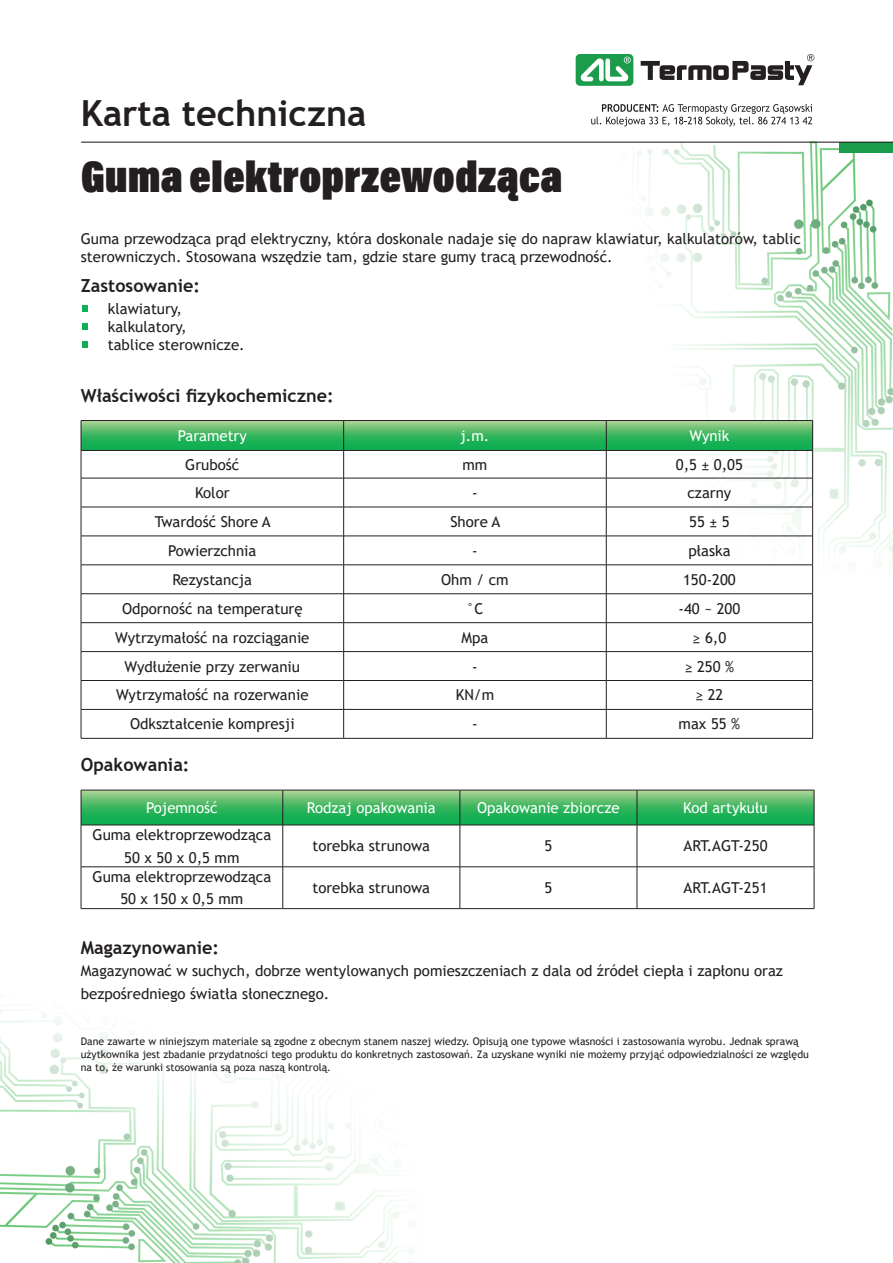
<style>
.page{position:relative;width:893px;height:1263px;background:#fff}
.page>*{position:absolute;margin:0;border:0;box-sizing:border-box;transform-origin:0 0}
.t1{font:900 45px "Acumin Pro Cond";color:#231f20}
.t2{font:700 36px "Trebuchet MS";color:#231f20}
.magazyn_właściwości{font:700 18px "Trebuchet MS";color:#231f20}
.Opakowania{font:700 18px "Trebuchet MS";color:#231f20}
.znaczniki_zielone{font:15px/18px "Trebuchet MS";color:#231f20}
.t3{font:15px "Trebuchet MS";color:#fff}
.znaczniki_zielone-2{font:10.5px/12.6px "Trebuchet MS";color:#231f20}
</style>
<div class="page">
<img style="left:592px;top:141px;width:301px;height:448px">
<img style="left:0;top:1009px;width:409px;height:254px">
<svg style="left:591px;top:104px;width:221px;height:22px"></svg>
<div style="left:840px;top:142px;width:53px;height:10px;background:#1b9c4c"></div>
<hr style="left:81px;top:142px;width:812px;height:1px;background:#231f20">
<div style="left:576px;top:54px;width:57px;height:32px;background:#1b9c4c;border-radius:4px"></div>
<svg style="left:581px;top:57px;width:50px;height:24px"></svg>
<svg style="left:641px;top:54px;width:173px;height:31px"></svg>
<svg style="left:81px;top:420px;width:732px;height:318px"></svg>
<hr style="left:81px;top:738px;width:263px;height:1px;background:#231f20">
<hr style="left:344px;top:738px;width:262px;height:1px;background:#231f20">
<hr style="left:606px;top:738px;width:207px;height:1px;background:#231f20">
<svg style="left:82px;top:791px;width:732px;height:34px;background:#45b765"></svg>
<hr style="left:283px;top:790px;width:1px;height:35px;background:#231f20">
<hr style="left:460px;top:790px;width:1px;height:35px;background:#231f20">
<hr style="left:637px;top:790px;width:1px;height:35px;background:#231f20">
<hr style="left:81px;top:825px;width:202px;height:1px;background:#231f20">
<hr style="left:283px;top:825px;width:177px;height:1px;background:#231f20">
<hr style="left:283px;top:825px;width:1px;height:42px;background:#231f20">
<hr style="left:460px;top:825px;width:177px;height:1px;background:#231f20">
<hr style="left:460px;top:825px;width:1px;height:42px;background:#231f20">
<hr style="left:637px;top:825px;width:177px;height:1px;background:#231f20">
<hr style="left:637px;top:825px;width:1px;height:42px;background:#231f20">
<hr style="left:81px;top:866px;width:202px;height:1px;background:#231f20">
<hr style="left:283px;top:866px;width:177px;height:1px;background:#231f20">
<hr style="left:283px;top:867px;width:1px;height:41px;background:#231f20">
<hr style="left:460px;top:866px;width:177px;height:1px;background:#231f20">
<hr style="left:460px;top:867px;width:1px;height:41px;background:#231f20">
<hr style="left:637px;top:866px;width:177px;height:1px;background:#231f20">
<hr style="left:637px;top:867px;width:1px;height:41px;background:#231f20">
<hr style="left:81px;top:908px;width:202px;height:1px;background:#231f20">
<hr style="left:283px;top:908px;width:177px;height:1px;background:#231f20">
<hr style="left:460px;top:908px;width:177px;height:1px;background:#231f20">
<hr style="left:637px;top:908px;width:177px;height:1px;background:#231f20">
<hr style="left:81px;top:790px;width:202px;height:1px;background:#231f20">
<hr style="left:81px;top:790px;width:1px;height:35px;background:#231f20">
<hr style="left:283px;top:790px;width:177px;height:1px;background:#231f20">
<hr style="left:460px;top:790px;width:177px;height:1px;background:#231f20">
<hr style="left:637px;top:790px;width:177px;height:1px;background:#231f20">
<hr style="left:814px;top:790px;width:1px;height:35px;background:#231f20">
<hr style="left:81px;top:825px;width:1px;height:42px;background:#231f20">
<hr style="left:814px;top:825px;width:1px;height:42px;background:#231f20">
<hr style="left:81px;top:867px;width:1px;height:41px;background:#231f20">
<hr style="left:814px;top:867px;width:1px;height:41px;background:#231f20">
<p class="t2" style="left:81px;top:91px;width:287px">Karta techniczna</p>
<p class="t1" style="left:81px;top:148px;width:483px">Guma elektroprzewodząca</p>
<p class="znaczniki_zielone" style="left:81px;top:229px;width:722px">Guma przewodząca prąd elektryczny, która doskonale nadaje się do napraw klawiatur, kalkulatorów, tablic sterowniczych. Stosowana wszędzie tam, gdzie stare gumy tracą przewodność.</p>
<p class="magazyn_właściwości" style="left:81px;top:274px;width:121px">Zastosowanie:</p>
<p class="znaczniki_zielone" style="left:108px;top:300px;width:76px">klawiatury,</p>
<p class="znaczniki_zielone" style="left:108px;top:318px;width:80px">kalkulatory,</p>
<p class="znaczniki_zielone" style="left:108px;top:336px;width:138px">tablice sterownicze.</p>
<p class="magazyn_właściwości" style="left:81px;top:384px;width:254px">Właściwości fizykochemiczne:</p>
<p class="t3" style="left:178px;top:426px;width:71px">Parametry</p>
<p class="t3" style="left:460px;top:426px;width:30px">j.m.</p>
<p class="t3" style="left:689px;top:426px;width:41px">Wynik</p>
<p class="znaczniki_zielone" style="left:185px;top:455px;width:56px">Grubość</p>
<p class="znaczniki_zielone" style="left:462px;top:455px;width:26px">mm</p>
<p class="znaczniki_zielone" style="left:676px;top:455px;width:69px">0,5 ± 0,05</p>
<p class="znaczniki_zielone" style="left:195px;top:484px;width:36px">Kolor</p>
<p class="znaczniki_zielone" style="left:472px;top:484px;width:7px">-</p>
<p class="znaczniki_zielone" style="left:687px;top:484px;width:45px">czarny</p>
<p class="znaczniki_zielone" style="left:155px;top:513px;width:117px">Twardość Shore A</p>
<p class="znaczniki_zielone" style="left:450px;top:513px;width:52px">Shore A</p>
<p class="znaczniki_zielone" style="left:689px;top:513px;width:42px">55 ± 5</p>
<p class="znaczniki_zielone" style="left:168px;top:541px;width:90px">Powierzchnia</p>
<p class="znaczniki_zielone" style="left:472px;top:541px;width:7px">-</p>
<p class="znaczniki_zielone" style="left:688px;top:541px;width:44px">płaska</p>
<p class="znaczniki_zielone" style="left:172px;top:570px;width:81px">Rezystancja</p>
<p class="znaczniki_zielone" style="left:441px;top:570px;width:69px">Ohm / cm</p>
<p class="znaczniki_zielone" style="left:683px;top:570px;width:54px">150-200</p>
<p class="znaczniki_zielone" style="left:122px;top:599px;width:182px">Odporność na temperaturę</p>
<p class="znaczniki_zielone" style="left:467px;top:599px;width:18px">°C</p>
<p class="znaczniki_zielone" style="left:679px;top:599px;width:63px">-40 ~ 200</p>
<p class="znaczniki_zielone" style="left:115px;top:628px;width:196px">Wytrzymałość na rozciąganie</p>
<p class="znaczniki_zielone" style="left:461px;top:628px;width:28px">Mpa</p>
<p class="znaczniki_zielone" style="left:693px;top:628px;width:35px">≥ 6,0</p>
<p class="znaczniki_zielone" style="left:125px;top:657px;width:177px">Wydłużenie przy zerwaniu</p>
<p class="znaczniki_zielone" style="left:472px;top:657px;width:7px">-</p>
<p class="znaczniki_zielone" style="left:685px;top:657px;width:51px">≥ 250 %</p>
<p class="znaczniki_zielone" style="left:116px;top:686px;width:194px">Wytrzymałość na rozerwanie</p>
<p class="znaczniki_zielone" style="left:456px;top:686px;width:40px">KN/m</p>
<p class="znaczniki_zielone" style="left:695px;top:686px;width:30px">≥ 22</p>
<p class="znaczniki_zielone" style="left:130px;top:715px;width:166px">Odkształcenie kompresji</p>
<p class="znaczniki_zielone" style="left:472px;top:715px;width:7px">-</p>
<p class="znaczniki_zielone" style="left:679px;top:715px;width:63px">max 55 %</p>
<p class="Opakowania" style="left:81px;top:753px;width:110px">Opakowania:</p>
<p class="t3" style="left:146px;top:798px;width:73px">Pojemność</p>
<p class="t3" style="left:307px;top:798px;width:130px">Rodzaj opakowania</p>
<p class="t3" style="left:477px;top:798px;width:144px">Opakowanie zbiorcze</p>
<p class="t3" style="left:683px;top:798px;width:86px">Kod artykułu</p>
<p class="znaczniki_zielone" style="left:93px;top:826px;width:180px">Guma elektroprzewodząca</p>
<p class="znaczniki_zielone" style="left:124px;top:848px;width:117px">50 x 50 x 0,5 mm</p>
<p class="znaczniki_zielone" style="left:312px;top:837px;width:119px">torebka strunowa</p>
<p class="znaczniki_zielone" style="left:544px;top:837px;width:9px">5</p>
<p class="znaczniki_zielone" style="left:683px;top:837px;width:86px">ART.AGT-250</p>
<p class="znaczniki_zielone" style="left:93px;top:868px;width:180px">Guma elektroprzewodząca</p>
<p class="znaczniki_zielone" style="left:120px;top:890px;width:125px">50 x 150 x 0,5 mm</p>
<p class="znaczniki_zielone" style="left:312px;top:879px;width:119px">torebka strunowa</p>
<p class="znaczniki_zielone" style="left:544px;top:879px;width:9px">5</p>
<p class="znaczniki_zielone" style="left:683px;top:879px;width:86px">ART.AGT-251</p>
<p class="magazyn_właściwości" style="left:81px;top:936px;width:140px">Magazynowanie:</p>
<p class="znaczniki_zielone" style="left:81px;top:962px;width:704px">Magazynować w suchych, dobrze wentylowanych pomieszczeniach z dala od źródeł ciepła i zapłonu oraz</p>
<p class="znaczniki_zielone" style="left:81px;top:984px;width:250px">bezpośredniego światła słonecznego.</p>
<p class="znaczniki_zielone-2" style="left:81px;top:1035px;width:730px">Dane zawarte w niniejszym materiale są zgodne z obecnym stanem naszej wiedzy. Opisują one typowe własności i zastosowania wyrobu. Jednak sprawą użytkownika jest zbadanie przydatności tego produktu do konkretnych zastosowań. Za uzyskane wyniki nie możemy przyjąć odpowiedzialności ze względu na to, że warunki stosowania są poza naszą kontrolą.</p>
</div>
